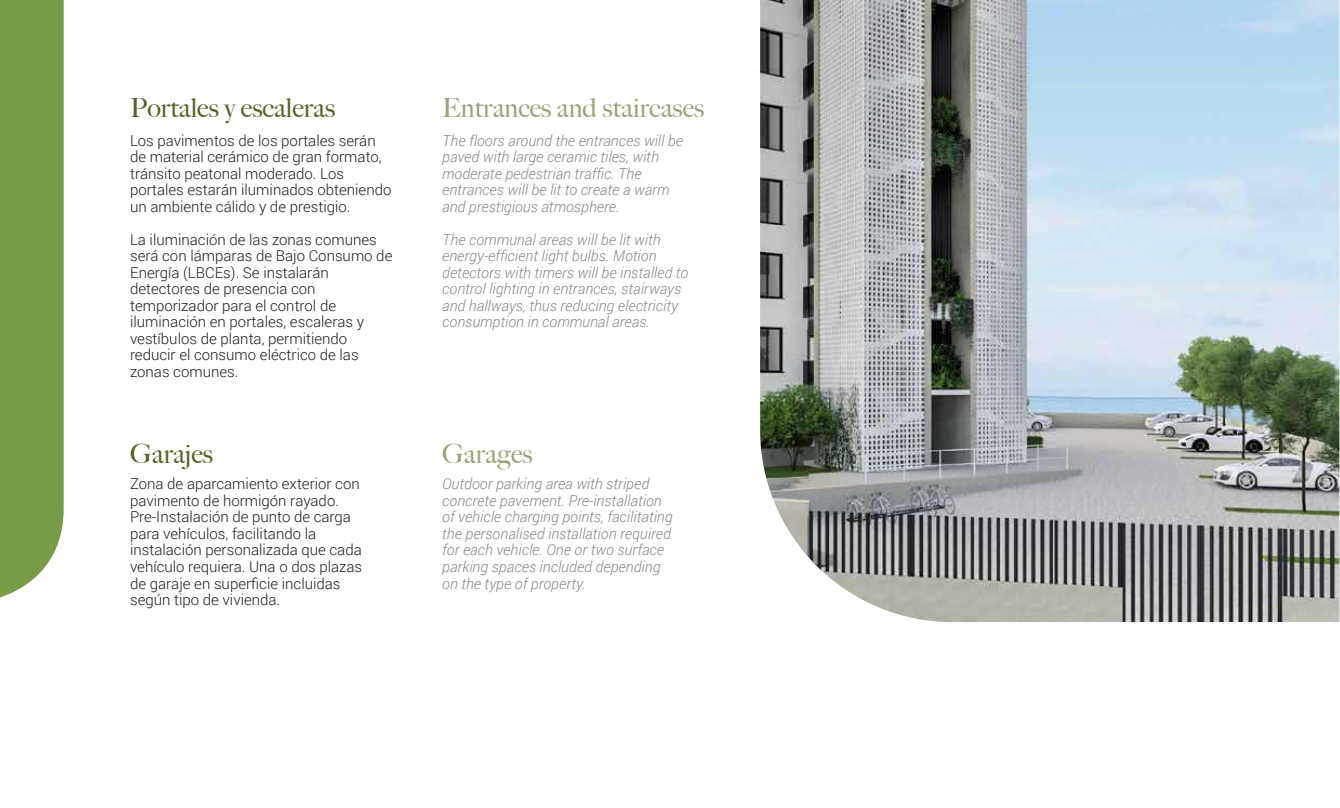
<style>
.page{position:relative;width:1340px;height:808px;background:#fff}
.page>*{position:absolute;margin:0;border:0;box-sizing:border-box;transform-origin:0 0}
.t1{font:500 26.4px "Big Caslon";color:#9fa078}
.t2{font:500 26.4px "Big Caslon";color:#556223}
.t3{font:300 15px/16.5px "Roboto";color:#1d1d1b}
.t4{font:italic 300 15px/16.5px "Roboto";color:#878787}
</style>
<div class="page">
<img style="left:760px;top:0;width:579px;height:622px">
<div style="left:0;top:0;width:64px;height:598px;background:#789b49"></div>
<h1 class="t2" style="left:130px;top:86px;width:207px">Portales y escaleras</h1>
<p class="t3" style="left:130px;top:132px;width:263px">Los pavimentos de los portales serán de material cerámico de gran formato, tránsito peatonal moderado. Los portales estarán iluminados obteniendo un ambiente cálido y de prestigio.</p>
<p class="t3" style="left:130px;top:231px;width:264px">La iluminación de las zonas comunes será con lámparas de Bajo Consumo de<br>Energía (LBCEs). Se instalarán detectores de presencia con temporizador para el control de iluminación en portales, escaleras y vestíbulos de planta, permitiendo reducir el consumo eléctrico de las zonas comunes.</p>
<h1 class="t2" style="left:130px;top:432px;width:85px">Garajes</h1>
<p class="t3" style="left:130px;top:475px;width:234px">Zona de aparcamiento exterior con pavimento de hormigón rayado.<br>Pre-Instalación de punto de carga para vehículos, facilitando la instalación personalizada que cada vehículo requiera. Una o dos plazas de garaje en superficie incluidas según tipo de vivienda.</p>
<h1 class="t1" style="left:442px;top:86px;width:263px">Entrances and staircases</h1>
<p class="t4" style="left:442px;top:132px;width:242px">The floors around the entrances will be paved with large ceramic tiles, with moderate pedestrian traffic. The entrances will be lit to create a warm and prestigious atmosphere.</p>
<p class="t4" style="left:442px;top:231px;width:248px">The communal areas will be lit with energy-efficient light bulbs. Motion detectors with timers will be installed to control lighting in entrances, stairways and hallways, thus reducing electricity consumption in communal areas.</p>
<h1 class="t1" style="left:442px;top:432px;width:92px">Garages</h1>
<p class="t4" style="left:442px;top:475px;width:232px">Outdoor parking area with striped concrete pavement. Pre-installation of vehicle charging points, facilitating the personalised installation required for each vehicle. One or two surface parking spaces included depending on the type of property.</p>
</div>
